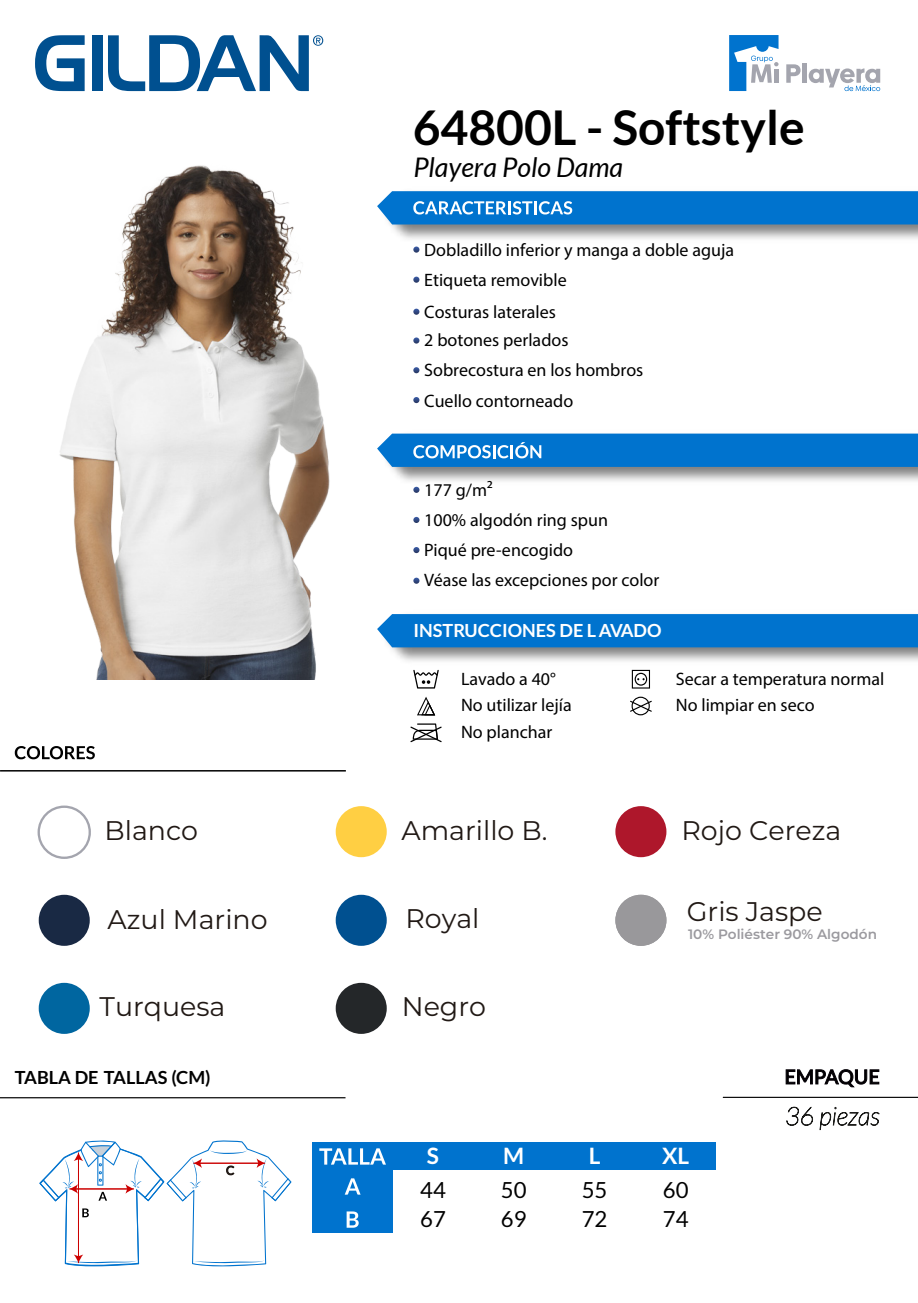
<style>
.page{position:relative;width:918px;height:1303px;background:#fff}
.page>*{position:absolute;margin:0;border:0;box-sizing:border-box;transform-origin:0 0}
.t1{font:700 48px "Lato";color:#000}
.t2{font:italic 27px "Lato";color:#000}
.t3{font:26.85px "Montserrat";color:#211915}
.t4{font:700 22.65px "Lato";color:#fff}
.t5{font:22.2px/29.2px "Lato";color:#000}
.t6{font:700 18.15px "Lato";color:#fff}
.t7{font:700 18.15px "Lato";color:#000}
.t8{font:18px/30px "Myriad Pro";color:#000}
.t9{font:600 13.65px "Montserrat";color:#9b9a9f}
</style>
<div class="page">
<img style="left:59px;top:165px;width:271px;height:514px">
<div style="left:312px;top:1142px;width:404px;height:27px;background:#0073ce"></div>
<div style="left:312px;top:1142px;width:81px;height:91px;background:#0073ce"></div>
<svg style="left:319px;top:1148px;width:67px;height:16px"></svg>
<svg style="left:345px;top:1178px;width:16px;height:16px"></svg>
<svg style="left:347px;top:1211px;width:12px;height:16px"></svg>
<svg style="left:39px;top:1140px;width:253px;height:127px"></svg>
<img style="left:390px;top:224px;width:528px;height:15px">
<img style="left:391px;top:647px;width:527px;height:14px">
<div style="left:377px;top:614px;width:541px;height:33px;background:#0073ce"></div>
<svg style="left:377px;top:191px;width:541px;height:33px;background:#117cd1"></svg>
<svg style="left:377px;top:433px;width:541px;height:34px;background:#127cd1"></svg>
<svg style="left:413px;top:669px;width:26px;height:19px"></svg>
<svg style="left:630px;top:696px;width:22px;height:19px"></svg>
<svg style="left:417px;top:696px;width:18px;height:19px"></svg>
<svg style="left:632px;top:669px;width:18px;height:19px"></svg>
<svg style="left:410px;top:723px;width:32px;height:19px"></svg>
<svg style="left:413px;top:246px;width:6px;height:6px"></svg>
<svg style="left:413px;top:276px;width:6px;height:7px"></svg>
<svg style="left:413px;top:308px;width:6px;height:7px"></svg>
<svg style="left:413px;top:337px;width:6px;height:6px"></svg>
<svg style="left:413px;top:367px;width:6px;height:6px"></svg>
<svg style="left:413px;top:397px;width:6px;height:6px"></svg>
<svg style="left:413px;top:486px;width:6px;height:7px"></svg>
<svg style="left:413px;top:517px;width:6px;height:6px"></svg>
<svg style="left:413px;top:547px;width:6px;height:6px"></svg>
<svg style="left:413px;top:577px;width:6px;height:6px"></svg>
<svg style="left:786px;top:64px;width:15px;height:19px"></svg>
<div style="left:802px;top:63px;width:5px;height:20px;background:#a4a5ae"></div>
<svg style="left:729px;top:35px;width:50px;height:56px"></svg>
<svg style="left:809px;top:68px;width:71px;height:23px"></svg>
<svg style="left:35px;top:35px;width:50px;height:56px"></svg>
<div style="left:92px;top:35px;width:11px;height:56px;background:#005090"></div>
<svg style="left:108px;top:35px;width:215px;height:56px"></svg>
<hr style="left:723px;top:1096px;width:195px;height:1px;background:#000">
<svg style="left:786px;top:1069px;width:93px;height:18px"></svg>
<svg style="left:15px;top:746px;width:80px;height:13px"></svg>
<hr style="left:0;top:770px;width:346px;height:1px;background:#000">
<hr style="left:0;top:1096px;width:346px;height:2px;background:#000">
<svg style="left:786px;top:1106px;width:27px;height:20px"></svg>
<svg style="left:819px;top:1106px;width:61px;height:24px"></svg>
<div style="left:336px;top:982px;width:51px;height:51px;background:#242729;border-radius:50%"></div>
<div style="left:39px;top:982px;width:51px;height:51px;background:#0066a0;border-radius:50%"></div>
<div style="left:336px;top:806px;width:51px;height:51px;background:#ffcf43;border-radius:50%"></div>
<div style="left:615px;top:806px;width:51px;height:51px;background:#ae172b;border-radius:50%"></div>
<div style="left:38px;top:805px;width:53px;height:53px;border:2px solid #a4a5ae;border-radius:50%"></div>
<div style="left:336px;top:894px;width:51px;height:51px;background:#005090;border-radius:50%"></div>
<div style="left:39px;top:894px;width:51px;height:51px;background:#192944;border-radius:50%"></div>
<div style="left:615px;top:894px;width:51px;height:51px;background:#99989b;border-radius:50%"></div>
<h1 class="t1" style="left:413px;top:100px;width:393px">64800L - Softstyle</h1>
<h2 class="t2" style="left:413px;top:153px;width:211px">Playera Polo Dama</h2>
<p class="t8" style="left:424px;top:235px;width:311px">Dobladillo inferior y manga a doble aguja</p>
<p class="t8" style="left:424px;top:265px;width:144px">Etiqueta removible</p>
<p class="t8" style="left:424px;top:296px;width:133px">Costuras laterales</p>
<p class="t8" style="left:424px;top:325px;width:221px">2 botones perlados<br>Sobrecostura en los hombros<br>Cuello contorneado</p>
<p class="t8" style="left:424px;top:475px;width:237px">177 g/m²<br>100% algodón ring spun<br>Piqué pre-encogido<br>Véase las excepciones por color</p>
<p class="t6" style="left:413px;top:619px;width:250px">INSTRUCCIONES DE LAVADO</p>
<p class="t8" style="left:461px;top:664px;width:112px;line-height:26.8px">Lavado a 40°<br>No utilizar lejía</p>
<p class="t8" style="left:676px;top:664px;width:210px;line-height:26.8px">Secar a temperatura normal<br>No limpiar en seco</p>
<p class="t8" style="left:461px;top:716px;width:93px">No planchar</p>
<h3 class="t3" style="left:105px;top:812px;width:95px">Blanco</h3>
<h3 class="t3" style="left:401px;top:812px;width:148px">Amarillo B.</h3>
<h3 class="t3" style="left:682px;top:812px;width:161px">Rojo Cereza</h3>
<h3 class="t3" style="left:108px;top:901px;width:162px">Azul Marino</h3>
<h3 class="t3" style="left:405px;top:900px;width:76px">Royal</h3>
<h3 class="t3" style="left:687px;top:893px;width:137px">Gris Jaspe</h3>
<p class="t9" style="left:688px;top:924px;width:190px">10% Poliéster 90% Algodón</p>
<h3 class="t3" style="left:100px;top:988px;width:127px">Turquesa</h3>
<h3 class="t3" style="left:402px;top:988px;width:86px">Negro</h3>
<p class="t7" style="left:15px;top:1066px;width:197px">TABLA DE TALLAS (CM)</p>
<p class="t4" style="left:427px;top:1142px;width:14px">S</p>
<p class="t4" style="left:503px;top:1142px;width:23px">M</p>
<p class="t4" style="left:589px;top:1142px;width:13px">L</p>
<p class="t4" style="left:662px;top:1142px;width:29px">XL</p>
<p class="t5" style="left:420px;top:1174px;width:27px">44<br>67</p>
<p class="t5" style="left:501px;top:1174px;width:27px">50<br>69</p>
<p class="t5" style="left:582px;top:1174px;width:27px">55<br>72</p>
<p class="t5" style="left:663px;top:1174px;width:27px">60<br>74</p>
</div>
